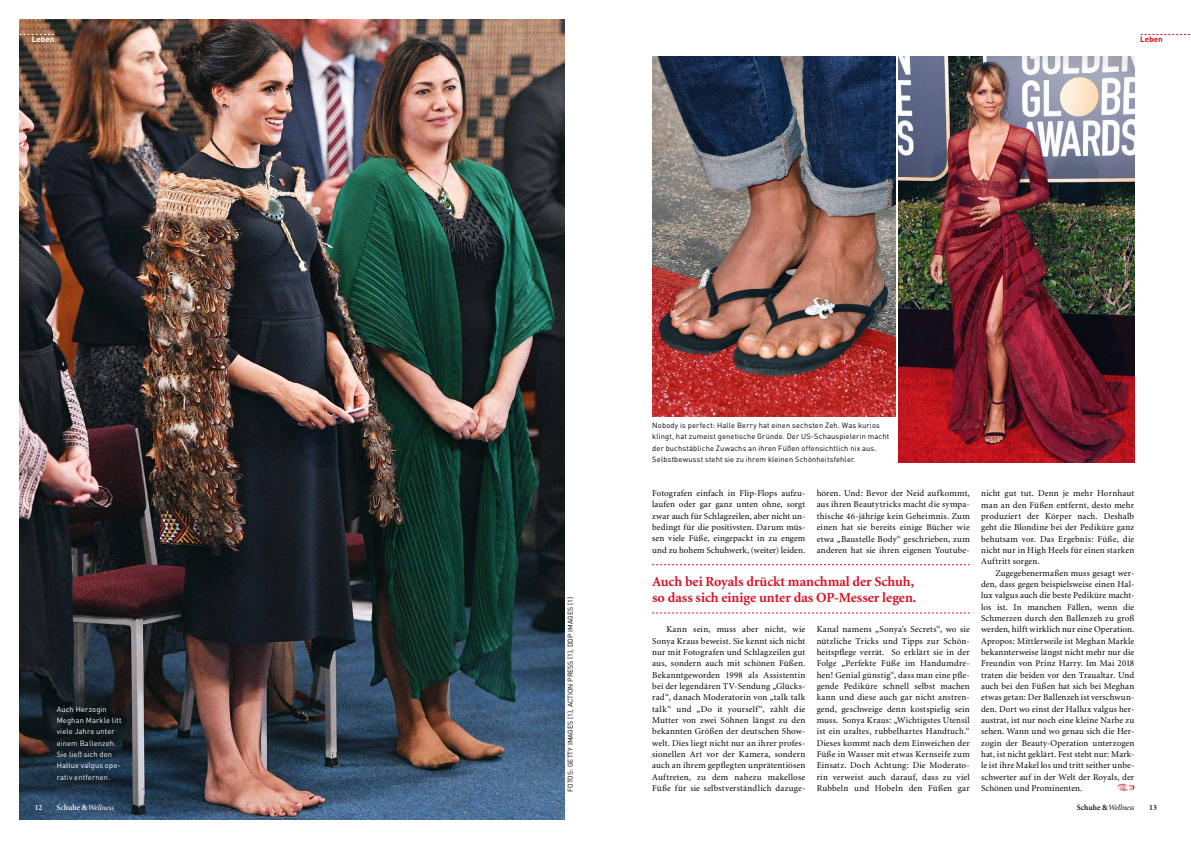
<style>
.page{position:relative;width:1191px;height:842px;background:#fff}
.page>*{position:absolute;margin:0;border:0;box-sizing:border-box;transform-origin:0 0}
.t1{font:700 14px/16px "Minion";color:#d51224}
.t2{font:9px/11.3px "Minion";letter-spacing:.02em;color:#000;text-align:justify}
.t3{font:italic 8px "Minion";color:#fff}
.t4{font:italic 8px "Minion";color:#000}
.t5{font:700 8px "DIN";color:#d51224}
.t6{font:700 8px "DIN";color:#fff}
.t7{font:600 8px "Minion";color:#fff}
.t8{font:600 8px "Minion";color:#000}
.t9{font:7.5px/11.3px "DIN";letter-spacing:.02em;color:#000}
.t10{font:7.5px/11.3px "DIN";letter-spacing:.02em;color:#fff}
.t11{font:7px "DIN";color:#000}
.s1{font-weight:600;font-style:normal}
</style>
<div class="page">
<img style="left:20px;top:20px;width:544px;height:799px">
<svg style="left:1140px;top:34px;width:51px;height:1px"></svg>
<img style="left:899px;top:57px;width:235px;height:405px">
<img style="left:652px;top:57px;width:243px;height:360px">
<svg style="left:652px;top:564px;width:317px;height:1px"></svg>
<svg style="left:652px;top:612px;width:317px;height:1px"></svg>
<svg style="left:19px;top:34px;width:35px;height:1px"></svg>
<img style="left:1117px;top:784px;width:17px;height:7px">
<p class="t6" style="left:32px;top:34px;width:24px">Leben</p>
<p class="t10" style="left:57px;top:703px;width:66px">Auch Herzogin<br>Meghan Markle litt viele Jahre unter einem Ballenzeh.<br>Sie ließ sich den<br>Hallux valgus ope&shy;rativ entfernen.</p>
<p class="t7" style="left:35px;top:804px;width:9px">12</p>
<p class="t3" style="left:57px;top:804px;width:59px"><span class="s1">Schuhe &amp;</span> Wellness</p>
<p class="t5" style="left:1140px;top:34px;width:24px">Leben</p>
<p class="t11" style="left:566px;top:792px;width:196px;rotate:-90deg">FOTOS: GETTY IMAGES (1), ACTION PRESS (1), DDP IMAGES (1)</p>
<p class="t9" style="left:652px;top:420px;width:238px">Nobody is perfect: Halle Berry hat einen sechsten Zeh. Was kurios klingt, hat zumeist genetische Gründe. Der US-Schauspielerin macht der buchstäbliche Zuwachs an ihren Füßen offensichtlich nix aus.<br>Selbstbewusst steht sie zu ihrem kleinen Schönheitsfehler.</p>
<p class="t2" style="left:652px;top:488px;width:155px">Fotografen einfach in Flip-Flops aufzu&shy;laufen oder gar ganz unten ohne, sorgt zwar auch für Schlagzeilen, aber nicht un&shy;bedingt für die positivsten. Darum müs&shy;sen viele Füße, eingepackt in zu engem und zu hohem Schuhwerk, (weiter) leiden.</p>
<p class="t2" style="left:816px;top:488px;width:155px">hören. Und: Bevor der Neid aufkommt, aus ihren Beautytricks macht die sympa&shy;thische 46-jährige kein Geheimnis. Zum einen hat sie bereits einige Bücher wie etwa „Baustelle Body“ geschrieben, zum anderen hat sie ihren eigenen Youtube-</p>
<h1 class="t1" style="left:652px;top:574px;width:266px">Auch bei Royals drückt manchmal der Schuh, so dass sich einige unter das OP-Messer legen.</h1>
<p class="t2" style="left:652px;top:624px;width:155px;text-indent:14px">Kann sein, muss aber nicht, wie Sonya Kraus beweist. Sie kennt sich nicht nur mit Fotografen und Schlagzeilen gut aus, sondern auch mit schönen Füßen.<br>Bekanntgeworden 1998 als Assistentin bei der legendären TV-Sendung „Glücks&shy;rad“, danach Moderatorin von „talk talk talk“ und „Do it yourself“, zählt die Mutter von zwei Söhnen längst zu den bekannten Größen der deutschen Show&shy;welt. Dies liegt nicht nur an ihrer profes&shy;sionellen Art vor der Kamera, sondern auch an ihrem gepflegten unprätentiösen Auftreten, zu dem nahezu makellose Füße für sie selbstverständlich dazuge-</p>
<p class="t2" style="left:816px;top:624px;width:155px">Kanal namens „Sonya’s Secrets“, wo sie nützliche Tricks und Tipps zur Schön&shy;heitspflege verrät. So erklärt sie in der Folge „Perfekte Füße im Handumdre&shy;hen! Genial günstig“, dass man eine pfle&shy;gende Pediküre schnell selbst machen kann und diese auch gar nicht anstren&shy;gend, geschweige denn kostspielig sein muss. Sonya Kraus: „Wichtigstes Utensil ist ein uraltes, rubbelhartes Handtuch.“ Dieses kommt nach dem Einweichen der Füße in Wasser mit etwas Kernseife zum Einsatz. Doch Achtung: Die Moderato&shy;rin verweist auch darauf, dass zu viel Rubbeln und Hobeln den Füßen gar</p>
<p class="t2" style="left:981px;top:488px;width:155px">nicht gut tut. Denn je mehr Hornhaut man an den Füßen entfernt, desto mehr produziert der Körper nach. Deshalb geht die Blondine bei der Pediküre ganz behutsam vor. Das Ergebnis: Füße, die nicht nur in High Heels für einen starken Auftritt sorgen.</p>
<p class="t2" style="left:981px;top:567px;width:155px;text-indent:14px">Zugegebenermaßen muss gesagt wer&shy;den, dass gegen beispielsweise einen Hal&shy;lux valgus auch die beste Pediküre macht&shy;los ist. In manchen Fällen, wenn die Schmerzen durch den Ballenzeh zu groß werden, hilft wirklich nur eine Operation.<br>Apropos: Mittlerweile ist Meghan Markle bekannterweise längst nicht mehr nur die Freundin von Prinz Harry. Im Mai 2018 traten die beiden vor den Traualtar. Und auch bei den Füßen hat sich bei Meghan etwas getan: Der Ballenzeh ist verschwun&shy;den. Dort wo einst der Hallux valgus her&shy;austrat, ist nur noch eine kleine Narbe zu sehen. Wann und wo genau sich die Her&shy;zogin der Beauty-Operation unterzogen hat, ist nicht geklärt. Fest steht nur: Mark&shy;le ist ihre Makel los und tritt seither unbe&shy;schwerter auf in der Welt der Royals, der Schönen und Prominenten.</p>
<p class="t4" style="left:1077px;top:804px;width:59px"><span class="s1">Schuhe &amp;</span> Wellness</p>
<p class="t8" style="left:1149px;top:804px;width:9px">13</p>
</div>
